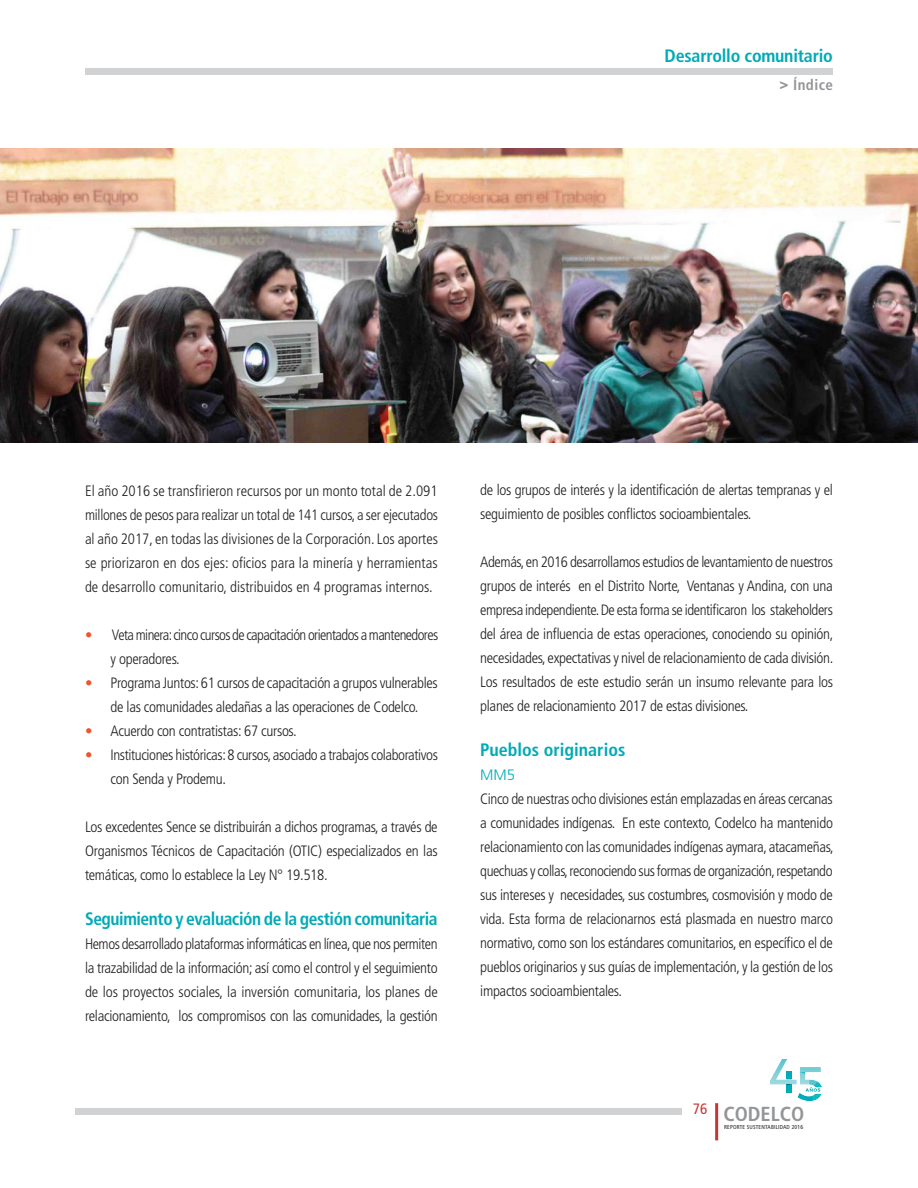
<style>
.page{position:relative;width:918px;height:1188px;background:#fff}
.page>*{position:absolute;margin:0;border:0;box-sizing:border-box;transform-origin:0 0}
.t1{font:700 condensed 20.25px "Frutiger LT Std";color:#939598}
.titulonaranjo{font:700 condensed 18px "Frutiger LT Std";letter-spacing:-.025em;color:#00aab6}
.titulonaranjo-2{font:700 condensed 18px "Frutiger LT Std";color:#00aab6}
.J{font:300 condensed 15px/24px "Frutiger LT Std";letter-spacing:-.02em;color:#231f20;text-align:justify}
.J-2{font:300 condensed 15px/24px "Frutiger LT Std";letter-spacing:-.04em;color:#231f20}
.t2{font:700 condensed 15px "Frutiger LT Std";letter-spacing:.025em;color:#939598}
.J-3{font:300 15px "Frutiger LT Std";color:#00aab6}
.t3{font:condensed 15px "Frutiger LT Std";color:#c53636}
.t4{font:condensed 5.7px "Frutiger LT Std";letter-spacing:.03em;color:#231f20}
.s1{font-weight:900;font-stretch:normal}
.s2{font-family:"Frutiger";color:#ed5432}
</style>
<div class="page">
<img style="left:771px;top:1059px;width:50px;height:41px">
<hr style="left:715px;top:1103px;width:3px;height:37px;background:#c53636">
<div style="left:787px;top:1071px;width:5px;height:8px;background:#00aab6"></div>
<div style="left:787px;top:1084px;width:5px;height:8px;background:#00aab6"></div>
<svg style="left:806px;top:1087px;width:14px;height:5px"></svg>
<div style="left:75px;top:1109px;width:607px;height:6px;background:#d1d2d4"></div>
<div style="left:85px;top:68px;width:748px;height:6px;background:#d1d2d4"></div>
<img style="left:0;top:149px;width:918px;height:293px">
<p class="titulonaranjo" style="left:665px;top:45px;width:170px">Desarrollo comunitario</p>
<p class="t2" style="left:780px;top:76px;width:55px"><span class="s1">&gt;</span> Índice</p>
<p class="J" style="left:85px;top:479px;width:355px">El año 2016 se transfirieron recursos por un monto total de 2.091 millones de pesos para realizar un total de 141 cursos, a ser ejecutados al año 2017, en todas las divisiones de la Corporación. Los aportes se priorizaron en dos ejes: oficios para la minería y herramientas de desarrollo comunitario, distribuidos en 4 programas internos.</p>
<p class="J-2" style="left:111px;top:623px;width:329px;text-indent:-26px"><span class="s2">•</span> Veta minera: cinco cursos de capacitación orientados a mantenedores y operadores.</p>
<p class="J" style="left:85px;top:671px;width:354px;text-align:center"><span class="s2">•</span> Programa Juntos: 61 cursos de capacitación a grupos vulnerables de las comunidades aledañas a las operaciones de Codelco.</p>
<p class="J" style="left:85px;top:719px;width:213px"><span class="s2">•</span> Acuerdo con contratistas: 67 cursos.</p>
<p class="J" style="left:111px;top:743px;width:329px;text-indent:-26px"><span class="s2">•</span> Instituciones históricas: 8 cursos, asociado a trabajos colaborativos con Senda y Prodemu.</p>
<p class="J" style="left:85px;top:815px;width:354px">Los excedentes Sence se distribuirán a dichos programas, a través de Organismos Técnicos de Capacitación (OTIC) especializados en las temáticas, como lo establece la Ley N° 19.518.</p>
<p class="titulonaranjo" style="left:85px;top:908px;width:354px">Seguimiento y evaluación de la gestión comunitaria</p>
<p class="J" style="left:85px;top:932px;width:354px">Hemos desarrollado plataformas informáticas en línea, que nos permiten la trazabilidad de la información; así como el control y el seguimiento de los proyectos sociales, la inversión comunitaria, los planes de relacionamiento, los compromisos con las comunidades, la gestión</p>
<p class="J" style="left:480px;top:478px;width:354px">de los grupos de interés y la identificación de alertas tempranas y el seguimiento de posibles conflictos socioambientales.</p>
<p class="J" style="left:480px;top:550px;width:355px">Además, en 2016 desarrollamos estudios de levantamiento de nuestros grupos de interés en el Distrito Norte, Ventanas y Andina, con una empresa independiente. De esta forma se identificaron los stakeholders del área de influencia de estas operaciones, conociendo su opinión, necesidades, expectativas y nivel de relacionamiento de cada división.<br>Los resultados de este estudio serán un insumo relevante para los planes de relacionamiento 2017 de estas divisiones.</p>
<p class="titulonaranjo-2" style="left:480px;top:739px;width:147px">Pueblos originarios</p>
<p class="J-3" style="left:480px;top:766px;width:37px">MM5</p>
<p class="J" style="left:480px;top:787px;width:355px">Cinco de nuestras ocho divisiones están emplazadas en áreas cercanas a comunidades indígenas. En este contexto, Codelco ha mantenido relacionamiento con las comunidades indígenas aymara, atacameñas, quechuas y collas, reconociendo sus formas de organización, respetando sus intereses y necesidades, sus costumbres, cosmovisión y modo de vida. Esta forma de relacionarnos está plasmada en nuestro marco normativo, como son los estándares comunitarios, en específico el de pueblos originarios y sus guías de implementación, y la gestión de los impactos socioambientales.</p>
<p class="t3" style="left:693px;top:1100px;width:16px">76</p>
<h1 class="t1" style="left:723px;top:1102px;width:82px">CODELCO</h1>
<p class="t4" style="left:724px;top:1124px;width:81px">REPORTE SUSTENTABILIDAD 2016</p>
</div>
